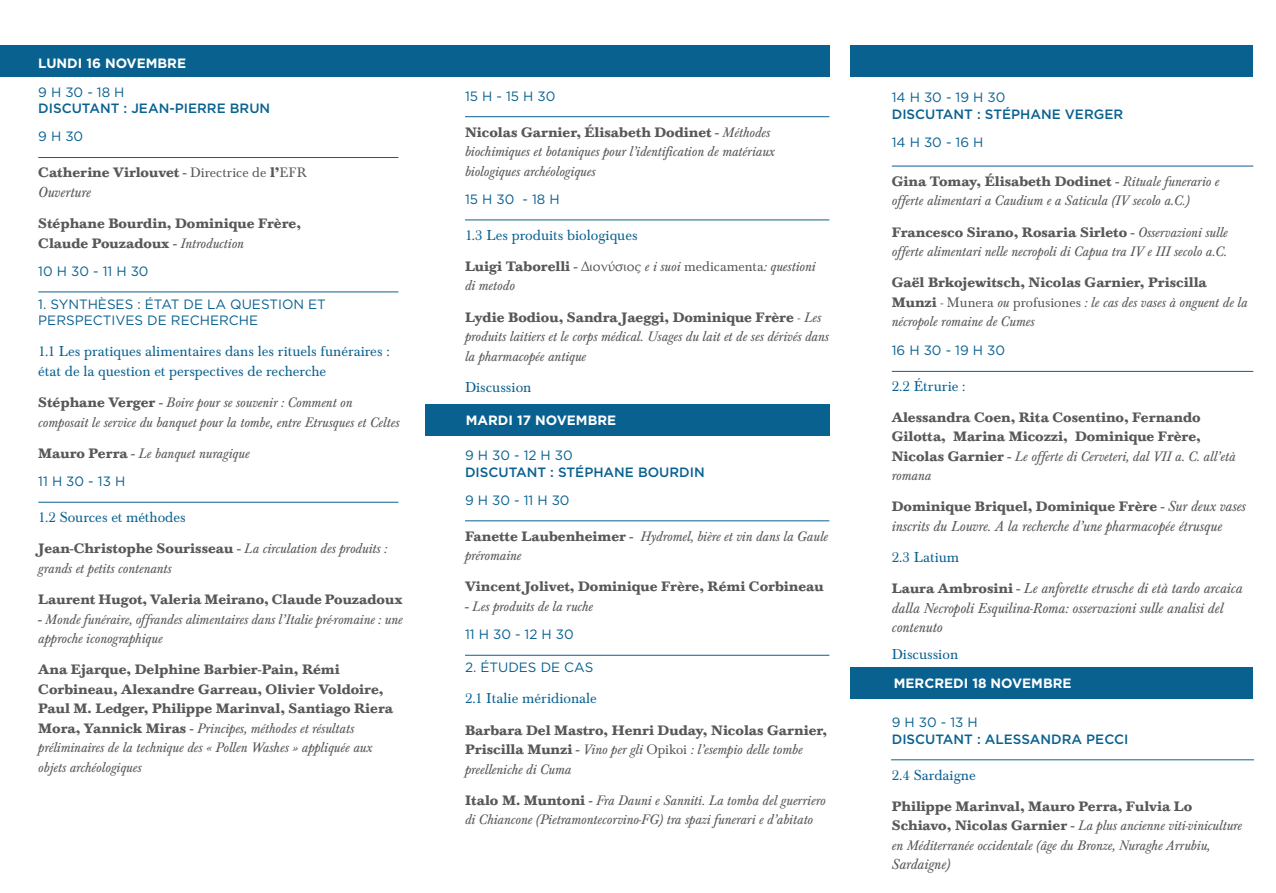
<style>
.page{position:relative;width:1276px;height:893px;background:#fff}
.page>*{position:absolute;margin:0;border:0;box-sizing:border-box;transform-origin:0 0}
.thème_page_interne{font:15px/19.5px "Baskerville Std";color:#096190}
.intervenant_page_int{font:italic 15px/19.5px "Baskerville Std";color:#57585a}
.titre_intervention_p{font:italic 15px "Baskerville Std";color:#57585a}
.intervenant_page_int-2{font:italic 14.25px/19.5px "Baskerville Std";color:#57585a}
.intervenant_page_int-3{font:700 14.25px/19.5px "Baskerville Std";color:#57585a}
.horaires_page_intern{font:13.5px/16.5px "Gotham";color:#096190}
.lieu_page_interne{font:500 13.5px "Gotham";color:#096190}
.date_page_interne{font:700 13.5px "Gotham";color:#fff}
.horaires_page_intern-2{font:500 13.5px/16.5px "Gotham";color:#096190}
.s1{font-weight:400}
.s2{font-weight:400;font-style:italic}
.s3{font-weight:700;font-style:normal}
.s4{font-family:"Sylfaen";font-style:normal}
.s5{font-style:normal}
.s6{font-weight:400;font-style:italic;font-size:15px}
.s7{font-weight:700;font-style:normal;font-size:14.25px}
</style>
<div class="page">
<div style="left:850px;top:45px;width:403px;height:31px;background:#096190"></div>
<hr style="left:465px;top:116px;width:364px;height:1px;background:#096190">
<hr style="left:465px;top:220px;width:364px;height:1px;background:#096190">
<hr style="left:465px;top:520px;width:364px;height:1px;background:#096190">
<hr style="left:465px;top:655px;width:364px;height:1px;background:#096190">
<hr style="left:891px;top:166px;width:362px;height:1px;background:#096190">
<hr style="left:891px;top:371px;width:362px;height:1px;background:#096190">
<hr style="left:891px;top:759px;width:363px;height:1px;background:#096190">
<div style="left:0;top:45px;width:829px;height:31px;background:#096190"></div>
<hr style="left:38px;top:157px;width:360px;height:1px;background:#096190">
<hr style="left:38px;top:292px;width:360px;height:1px;background:#096190">
<hr style="left:38px;top:502px;width:360px;height:1px;background:#096190">
<div style="left:425px;top:405px;width:404px;height:31px;background:#096190"></div>
<div style="left:850px;top:668px;width:403px;height:31px;background:#096190"></div>
<p class="date_page_interne" style="left:38px;top:55px;width:149px">LUNDI 16 NOVEMBRE</p>
<p class="horaires_page_intern" style="left:38px;top:83px;width:88px">9 H 30 - 18 H</p>
<p class="lieu_page_interne" style="left:38px;top:100px;width:233px">DISCUTANT : JEAN-PIERRE BRUN</p>
<p class="horaires_page_intern" style="left:38px;top:128px;width:47px">9 H 30</p>
<p class="intervenant_page_int-3" style="left:38px;top:163px;width:270px">Catherine Virlouvet - <span class="s1">Directrice de</span> l’<span class="s1">EFR</span></p>
<p class="titre_intervention_p" style="left:38px;top:184px;width:54px">Ouverture</p>
<p class="intervenant_page_int-3" style="left:38px;top:214px;width:264px">Stéphane Bourdin, Dominique Frère,<br>Claude Pouzadoux - <span class="s2">Introduction</span></p>
<p class="horaires_page_intern" style="left:38px;top:262px;width:112px">10 H 30 - 11 H 30</p>
<p class="horaires_page_intern" style="left:38px;top:295px;width:289px">1. SYNTHÈSES : ÉTAT DE LA QUESTION ET<br>PERSPECTIVES DE RECHERCHE</p>
<p class="thème_page_interne" style="left:38px;top:342px;width:353px">1.1 Les pratiques alimentaires dans les rituels funéraires : état de la question et perspectives de recherche</p>
<p class="intervenant_page_int-2" style="left:38px;top:393px;width:363px"><span class="s3">Stéphane Verger -</span> Boire pour se souvenir : Comment on composait le service du banquet pour la tombe, entre Etrusques et Celtes</p>
<p class="intervenant_page_int-2" style="left:38px;top:444px;width:213px"><span class="s3">Mauro Perra -</span> Le banquet nuragique</p>
<p class="horaires_page_intern" style="left:38px;top:473px;width:88px">11 H 30 - 13 H</p>
<p class="thème_page_interne" style="left:38px;top:508px;width:149px">1.2 Sources et méthodes</p>
<p class="intervenant_page_int-2" style="left:38px;top:539px;width:350px"><span class="s3">Jean-Christophe Sourisseau -</span> La circulation des produits : grands et petits contenants</p>
<p class="intervenant_page_int-3" style="left:38px;top:590px;width:366px">Laurent Hugot, Valeria Meirano, Claude Pouzadoux</p>
<p class="intervenant_page_int-2" style="left:38px;top:609px;width:366px"><span class="s3">-</span> Monde funéraire, offrandes alimentaires dans l’Italie pré-romaine : une approche iconographique</p>
<p class="intervenant_page_int-3" style="left:38px;top:660px;width:356px">Ana Ejarque, Delphine Barbier-Pain, Rémi Corbineau, Alexandre Garreau, Olivier Voldoire, Paul M. Ledger, Philippe Marinval, Santiago Riera Mora, Yannick Miras - <span class="s2">Principes, méthodes et résultats préliminaires de la technique des « Pollen Washes » appliquée aux objets archéologiques</span></p>
<p class="horaires_page_intern" style="left:465px;top:87px;width:92px">15 H - 15 H 30</p>
<p class="intervenant_page_int-2" style="left:465px;top:123px;width:311px"><span class="s3">Nicolas Garnier, Élisabeth Dodinet -</span> Méthodes biochimiques et botaniques pour l’identification de matériaux biologiques archéologiques</p>
<p class="horaires_page_intern" style="left:465px;top:190px;width:96px">15 H 30 - 18 H</p>
<p class="thème_page_interne" style="left:465px;top:225px;width:174px">1.3 Les produits biologiques</p>
<p class="intervenant_page_int-2" style="left:465px;top:257px;width:352px"><span class="s3">Luigi Taborelli -</span> <span class="s4">Διονύσιος</span> e i suoi <span class="s5">medicamenta</span>: questioni di metodo</p>
<p class="intervenant_page_int-2" style="left:465px;top:308px;width:365px"><span class="s3">Lydie Bodiou, Sandra Jaeggi, Dominique Frère</span> <span class="s5">-</span> Les produits laitiers et le corps médical. Usages du lait et de ses dérivés dans la pharmacopée antique</p>
<p class="thème_page_interne" style="left:465px;top:378px;width:68px">Discussion</p>
<p class="date_page_interne" style="left:466px;top:411px;width:152px">MARDI 17 NOVEMBRE</p>
<p class="horaires_page_intern" style="left:465px;top:447px;width:109px">9 H 30 - 12 H 30</p>
<p class="lieu_page_interne" style="left:465px;top:463px;width:241px">DISCUTANT : STÉPHANE BOURDIN</p>
<p class="horaires_page_intern" style="left:465px;top:491px;width:106px">9 H 30 - 11 H 30</p>
<p class="intervenant_page_int-2" style="left:465px;top:527px;width:365px"><span class="s3">Fanette Laubenheimer -</span> Hydromel, bière et vin dans la Gaule préromaine</p>
<p class="intervenant_page_int-3" style="left:465px;top:577px;width:360px">Vincent Jolivet, Dominique Frère, Rémi Corbineau</p>
<p class="intervenant_page_int-2" style="left:465px;top:597px;width:130px"><span class="s3">-</span> Les produits de la ruche</p>
<p class="horaires_page_intern" style="left:465px;top:626px;width:110px">11 H 30 - 12 H 30</p>
<p class="horaires_page_intern" style="left:465px;top:659px;width:130px">2. ÉTUDES DE CAS</p>
<p class="thème_page_interne" style="left:465px;top:689px;width:133px">2.1 Italie méridionale</p>
<p class="intervenant_page_int-3" style="left:465px;top:720px;width:363px">Barbara Del Mastro, Henri Duday, Nicolas Garnier,<br>Priscilla Munzi - <span class="s2">Vino per gli</span> <span class="s1">Opikoi</span> <span class="s2">: l’esempio delle tombe preelleniche di Cuma</span></p>
<p class="intervenant_page_int-2" style="left:465px;top:791px;width:362px"><span class="s3">Italo M. Muntoni -</span> Fra Dauni e Sanniti. La tomba del guerriero di Chiancone (Pietramontecorvino-FG) tra spazi funerari e d’abitato</p>
<p class="horaires_page_intern-2" style="left:891px;top:89px;width:233px"><span class="s1">14 H 30 - 19 H 30<br></span>DISCUTANT : STÉPHANE VERGER</p>
<p class="horaires_page_intern" style="left:891px;top:134px;width:93px">14 H 30 - 16 H</p>
<p class="intervenant_page_int-2" style="left:891px;top:172px;width:329px"><span class="s3">Gina Tomay, Élisabeth Dodinet -</span> Rituale funerario e offerte alimentari a Caudium e a Saticula (IV secolo a.C.)</p>
<p class="intervenant_page_int-2" style="left:891px;top:223px;width:338px"><span class="s3">Francesco Sirano, Rosaria Sirleto -</span> Osservazioni sulle offerte alimentari nelle necropoli di Capua tra IV e III secolo a.C.</p>
<p class="intervenant_page_int-2" style="left:891px;top:273px;width:357px"><span class="s3">Gaël Brkojewitsch, Nicolas Garnier, Priscilla<br>Munzi</span> <span class="s5">- Munera</span> ou <span class="s5">profusiones</span> : le cas des vases à onguent de la nécropole romaine de Cumes</p>
<p class="horaires_page_intern" style="left:891px;top:341px;width:115px">16 H 30 - 19 H 30</p>
<p class="thème_page_interne" style="left:891px;top:376px;width:75px">2.2 Étrurie :</p>
<p class="intervenant_page_int-3" style="left:891px;top:407px;width:345px">Alessandra Coen, Rita Cosentino, Fernando Gilotta, Marina Micozzi, Dominique Frère, Nicolas Garnier - <span class="s2">Le offerte di Cerveteri, dal VII a. C. all’età romana</span></p>
<p class="intervenant_page_int-3" style="left:891px;top:497px;width:356px">Dominique Briquel, Dominique Frère - <span class="s6">Sur deux vases</span></p>
<p class="intervenant_page_int" style="left:891px;top:517px;width:332px">inscrits du Louvre. A la recherche d’une pharmacopée étrusque</p>
<p class="thème_page_interne" style="left:891px;top:548px;width:69px">2.3 Latium</p>
<p class="intervenant_page_int" style="left:891px;top:579px;width:352px"><span class="s7">Laura Ambrosini -</span> Le anforette etrusche di età tardo arcaica dalla Necropoli Esquilina-Roma: osservazioni sulle analisi del contenuto</p>
<p class="thème_page_interne" style="left:891px;top:645px;width:68px">Discussion</p>
<p class="date_page_interne" style="left:894px;top:674px;width:179px">MERCREDI 18 NOVEMBRE</p>
<p class="horaires_page_intern" style="left:891px;top:714px;width:88px">9 H 30 - 13 H</p>
<p class="lieu_page_interne" style="left:891px;top:730px;width:238px">DISCUTANT : ALESSANDRA PECCI</p>
<p class="thème_page_interne" style="left:891px;top:765px;width:86px">2.4 Sardaigne</p>
<p class="intervenant_page_int-2" style="left:891px;top:797px;width:352px"><span class="s3">Philippe Marinval, Mauro Perra, Fulvia Lo<br>Schiavo, Nicolas Garnier -</span> La plus ancienne viti-viniculture en Méditerranée occidentale (âge du Bronze, Nuraghe Arrubiu,</p>
<p class="intervenant_page_int" style="left:891px;top:855px;width:60px">Sardaigne)</p>
</div>
